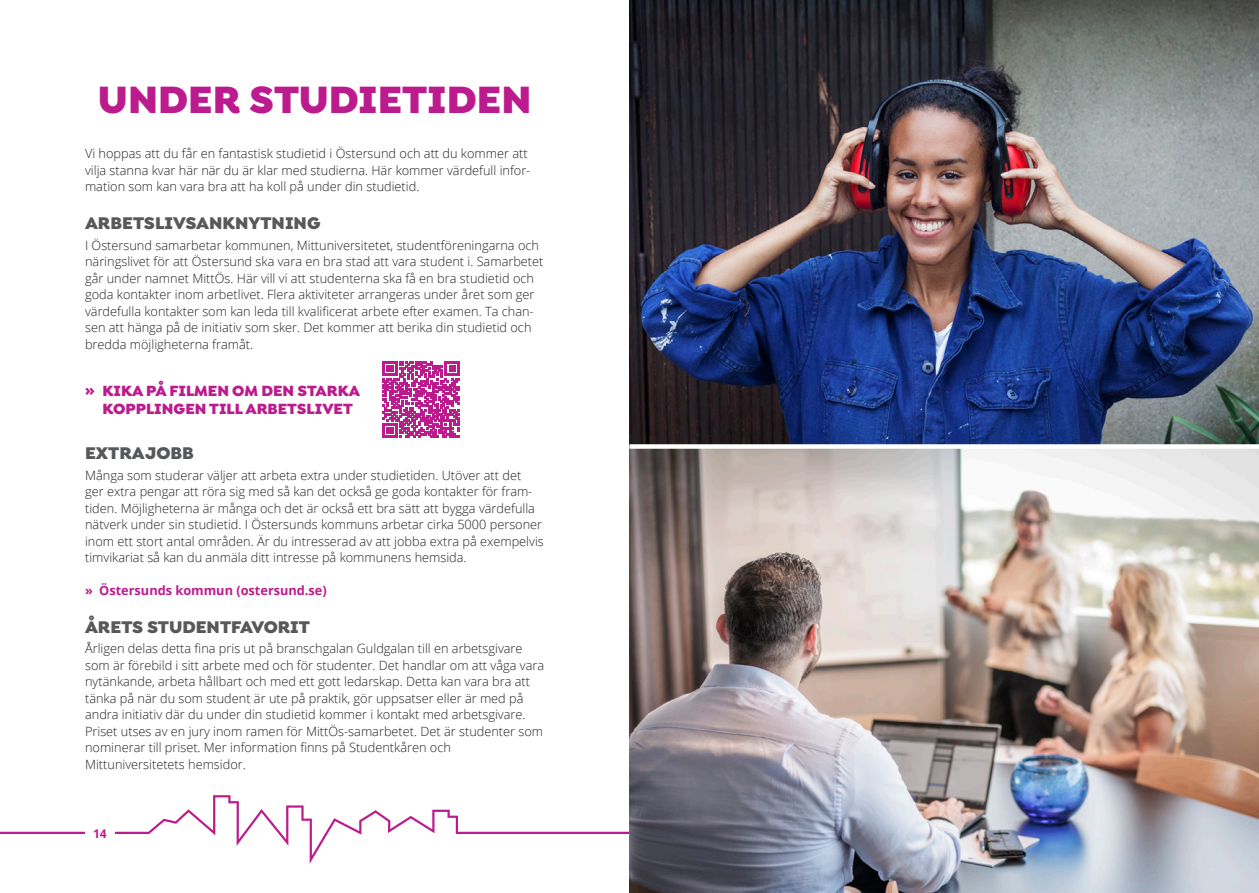
<style>
.page{position:relative;width:1259px;height:893px;background:#fff}
.page>*{position:absolute;margin:0;border:0;box-sizing:border-box;transform-origin:0 0}
.Rubrik_1{font:900 40.5px "Isidora Sans Alt";color:#bc1b8d}
.Rubrik_2{font:900 18px "Isidora Sans Alt";color:#57585a}
.Rubrik_2-2{font:900 15.75px/18px "Isidora Sans Alt";color:#bc1b8d}
.Bröd{font:300 12.75px/16.5px "Open Sans";color:#231f20}
.Rubrik_länk{font:700 12.75px "Open Sans";color:#bc1b8d}
.t1{font:700 12px "Open Sans";color:#bc1b8d}
</style>
<div class="page">
<svg style="left:0;top:795px;width:629px;height:69px"></svg>
<div style="left:85px;top:818px;width:30px;height:30px;background:#fff"></div>
<svg style="left:383px;top:361px;width:76px;height:77px"></svg>
<img style="left:629px;top:0;width:630px;height:893px">
<div style="left:629px;top:444px;width:630px;height:5px;background:#fff"></div>
<p class="Rubrik_1" style="left:98px;top:73px;width:435px">UNDER STUDIETIDEN</p>
<p class="Bröd" style="left:85px;top:145px;width:447px">Vi hoppas att du får en fantastisk studietid i Östersund och att du kommer att vilja stanna kvar här när du är klar med studierna. Här kommer värdefull infor&shy;mation som kan vara bra att ha koll på under din studietid.</p>
<p class="Rubrik_2" style="left:85px;top:211px;width:237px">ARBETSLIVSANKNYTNING</p>
<p class="Bröd" style="left:85px;top:236px;width:460px">I Östersund samarbetar kommunen, Mittuniversitetet, studentföreningarna och näringslivet för att Östersund ska vara en bra stad att vara student i. Samarbetet går under namnet MittÖs. Här vill vi att studenterna ska få en bra studietid och goda kontakter inom arbetlivet. Flera aktiviteter arrangeras under året som ger värdefulla kontakter som kan leda till kvalificerat arbete efter examen. Ta chan&shy;sen att hänga på de initiativ som sker. Det kommer att berika din studietid och bredda möjligheterna framåt.</p>
<p class="Rubrik_2-2" style="left:103px;top:382px;width:259px;text-indent:-18px">» KIKA PÅ FILMEN OM DEN STARKA<br>KOPPLINGEN TILL ARBETSLIVET</p>
<p class="Rubrik_2" style="left:85px;top:441px;width:110px">EXTRAJOBB</p>
<p class="Bröd" style="left:85px;top:466px;width:460px">Många som studerar väljer att arbeta extra under studietiden. Utöver att det<br>ger extra pengar att röra sig med så kan det också ge goda kontakter för fram&shy;tiden. Möjligheterna är många och det är också ett bra sätt att bygga värdefulla nätverk under sin studietid. I Östersunds kommuns arbetar cirka 5000 personer inom ett stort antal områden. Är du intresserad av att jobba extra på exempelvis timvikariat så kan du anmäla ditt intresse på kommunens hemsida.</p>
<p class="Rubrik_länk" style="left:85px;top:581px;width:243px">» Östersunds kommun (ostersund.se)</p>
<p class="Rubrik_2" style="left:85px;top:615px;width:226px">ÅRETS STUDENTFAVORIT</p>
<p class="Bröd" style="left:85px;top:640px;width:461px">Årligen delas detta fina pris ut på branschgalan Guldgalan till en arbetsgivare som är förebild i sitt arbete med och för studenter. Det handlar om att våga vara nytänkande, arbeta hållbart och med ett gott ledarskap. Detta kan vara bra att tänka på när du som student är ute på praktik, gör uppsatser eller är med på andra initiativ där du under din studietid kommer i kontakt med arbetsgivare.<br>Priset utses av en jury inom ramen för MittÖs-samarbetet. Det är studenter som nominerar till priset. Mer information finns på Studentkåren och Mittuniversitetets hemsidor.</p>
<p class="t1" style="left:93px;top:825px;width:15px">14</p>
</div>
